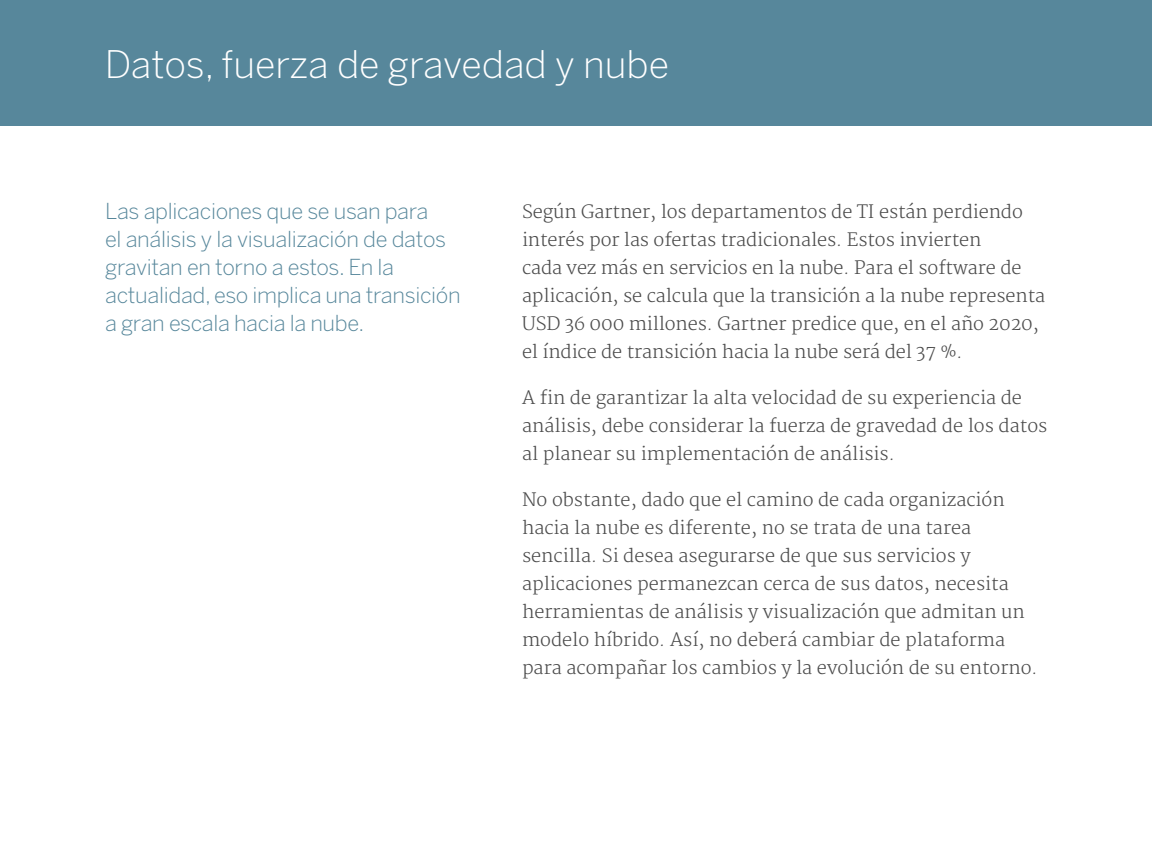
<style>
.page{position:relative;width:1152px;height:864px;background:#fff}
.page>*{position:absolute;margin:0;border:0;box-sizing:border-box;transform-origin:0 0}
.BODY-HEADER{font:300 38px "Benton Sans";color:#fff}
.BODY-SUBHEAD{font:300 22px/28px "Benton Sans";letter-spacing:-.015em;color:#57879b}
.BODY-COPY_DARK-GREY{font:300 18px/28px "Merriweather";color:#4b4b4b}
</style>
<div class="page">
<div style="left:0;top:0;width:1152px;height:126px;background:#57879b"></div>
<p class="BODY-HEADER" style="left:105px;top:42px;width:566px">Datos, fuerza de gravedad y nube</p>
<p class="BODY-SUBHEAD" style="left:105px;top:197px;width:357px">Las aplicaciones que se usan para<br>el análisis y la visualización de datos gravitan en torno a estos. En la actualidad, eso implica una transición a gran escala hacia la nube.</p>
<p class="BODY-COPY_DARK-GREY" style="left:522px;top:199px;width:525px">Según Gartner, los departamentos de TI están perdiendo interés por las ofertas tradicionales. Estos invierten<br>cada vez más en servicios en la nube. Para el software de aplicación, se calcula que la transición a la nube representa USD 36 000 millones. Gartner predice que, en el año 2020, el índice de transición hacia la nube será del 37 %.</p>
<p class="BODY-COPY_DARK-GREY" style="left:522px;top:385px;width:527px">A fin de garantizar la alta velocidad de su experiencia de análisis, debe considerar la fuerza de gravedad de los datos al planear su implementación de análisis.</p>
<p class="BODY-COPY_DARK-GREY" style="left:522px;top:487px;width:517px">No obstante, dado que el camino de cada organización hacia la nube es diferente, no se trata de una tarea sencilla. Si desea asegurarse de que sus servicios y aplicaciones permanezcan cerca de sus datos, necesita herramientas de análisis y visualización que admitan un modelo híbrido. Así, no deberá cambiar de plataforma para acompañar los cambios y la evolución de su entorno.</p>
</div>
